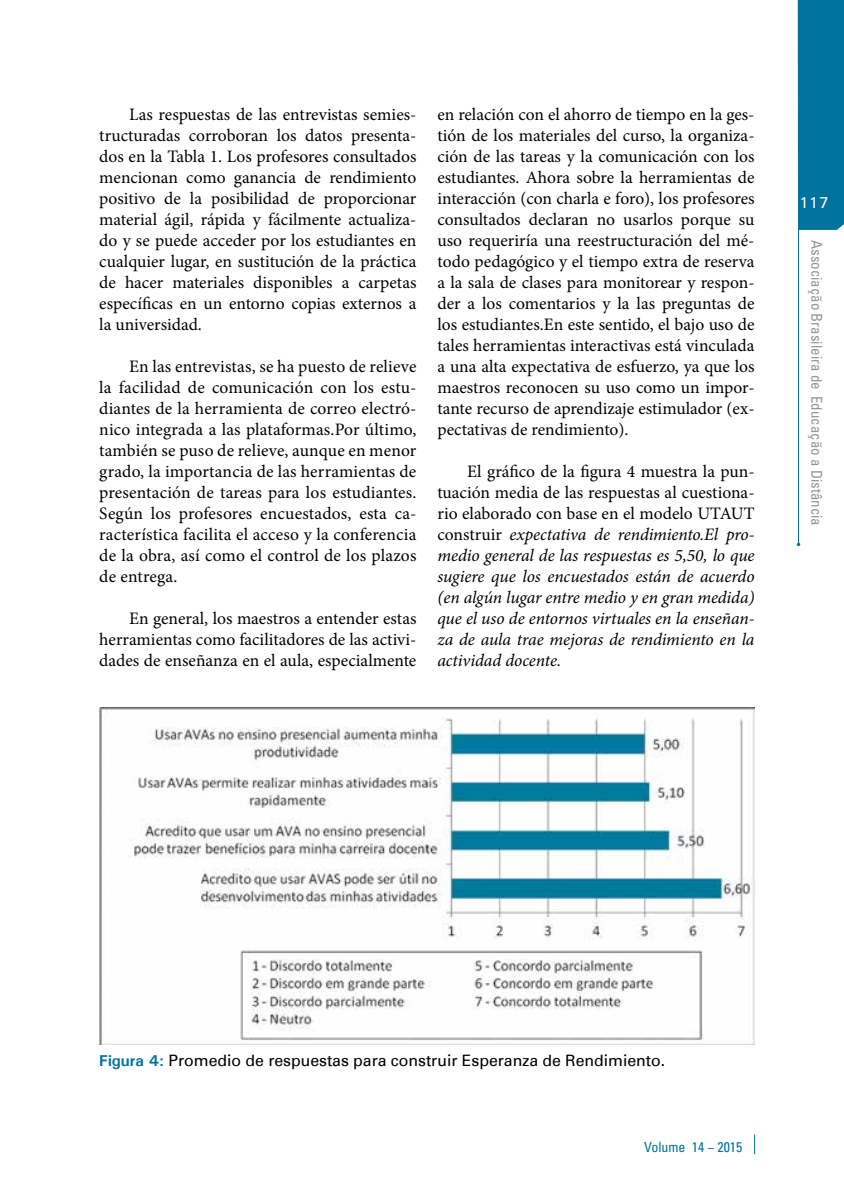
<style>
.page{position:relative;width:844px;height:1191px;background:#fff}
.page>*{position:absolute;margin:0;border:0;box-sizing:border-box;transform-origin:0 0}
.t1{font:17.5px/21px "Minion Pro";color:#000;text-align:justify}
.t2{font:italic 17.5px/21px "Minion Pro";letter-spacing:-.005em;color:#000;text-align:justify}
.t3{font:15.75px "Univers";color:#000}
.t4{font:500 15.75px "Univers";color:#fff}
.t5{font:condensed 14.88px "Univers";color:#939598}
.t6{font:condensed 14px "Univers";color:#00729e}
.s1{font-style:normal}
.s2{font-weight:700;color:#00729e}
</style>
<div class="page">
<div style="left:798px;top:0;width:45px;height:230px;background:#00729e"></div>
<hr style="left:797px;top:0;width:1px;height:544px;background:#00729e">
<svg style="left:796px;top:542px;width:4px;height:4px"></svg>
<svg style="left:754px;top:1134px;width:1px;height:20px"></svg>
<img style="left:99px;top:707px;width:655px;height:337px">
<p class="t1" style="left:99px;top:104px;width:318px;text-indent:30px">Las respuestas de las entrevistas semies&shy;tructuradas corroboran los datos presenta&shy;dos en la Tabla 1. Los profesores consultados mencionan como ganancia de rendimiento positivo de la posibilidad de proporcionar material ágil, rápida y fácilmente actualiza&shy;do y se puede acceder por los estudiantes en cualquier lugar, en sustitución de la práctica de hacer materiales disponibles a carpetas específicas en un entorno copias externos a la universidad.</p>
<p class="t1" style="left:99px;top:356px;width:318px;text-indent:30px">En las entrevistas, se ha puesto de relieve la facilidad de comunicación con los estu&shy;diantes de la herramienta de correo electró&shy;nico integrada a las plataformas.Por último, también se puso de relieve, aunque en menor grado, la importancia de las herramientas de presentación de tareas para los estudiantes.<br>Según los profesores encuestados, esta ca&shy;racterística facilita el acceso y la conferencia de la obra, así como el control de los plazos de entrega.</p>
<p class="t1" style="left:99px;top:608px;width:318px;text-indent:30px">En general, los maestros a entender estas herramientas como facilitadores de las activi&shy;dades de enseñanza en el aula, especialmente</p>
<p class="t1" style="left:437px;top:104px;width:318px">en relación con el ahorro de tiempo en la ges&shy;tión de los materiales del curso, la organiza&shy;ción de las tareas y la comunicación con los estudiantes. Ahora sobre la herramientas de interacción (con charla e foro), los profesores consultados declaran no usarlos porque su uso requeriría una reestructuración del mé&shy;todo pedagógico y el tiempo extra de reserva a la sala de clases para monitorear y respon&shy;der a los comentarios y la las preguntas de los estudiantes.En este sentido, el bajo uso de tales herramientas interactivas está vinculada a una alta expectativa de esfuerzo, ya que los maestros reconocen su uso como un impor&shy;tante recurso de aprendizaje estimulador (ex&shy;pectativas de rendimiento).</p>
<p class="t2" style="left:437px;top:461px;width:318px;text-indent:30px"><span class="s1">El gráfico de la figura 4 muestra la pun&shy;tuación media de las respuestas al cuestiona&shy;rio elaborado con base en el modelo UTAUT construir</span> expectativa de rendimiento.El pro&shy;medio general de las respuestas es 5,50, lo que sugiere que los encuestados están de acuerdo (en algún lugar entre medio y en gran medida) que el uso de entornos virtuales en la enseñan&shy;za de aula trae mejoras de rendimiento en la actividad docente.</p>
<p class="t4" style="left:798px;top:192px;width:31px">117</p>
<p class="t5" style="left:826px;top:240px;width:287px;rotate:90deg">Associação Brasileira de Educação a Distância</p>
<p class="t3" style="left:99px;top:1050px;width:567px"><span class="s2">Figura 4:</span> Promedio de respuestas para construir Esperanza de Rendimiento.</p>
<p class="t6" style="left:644px;top:1137px;width:100px">Volume 14 − 2015</p>
</div>
